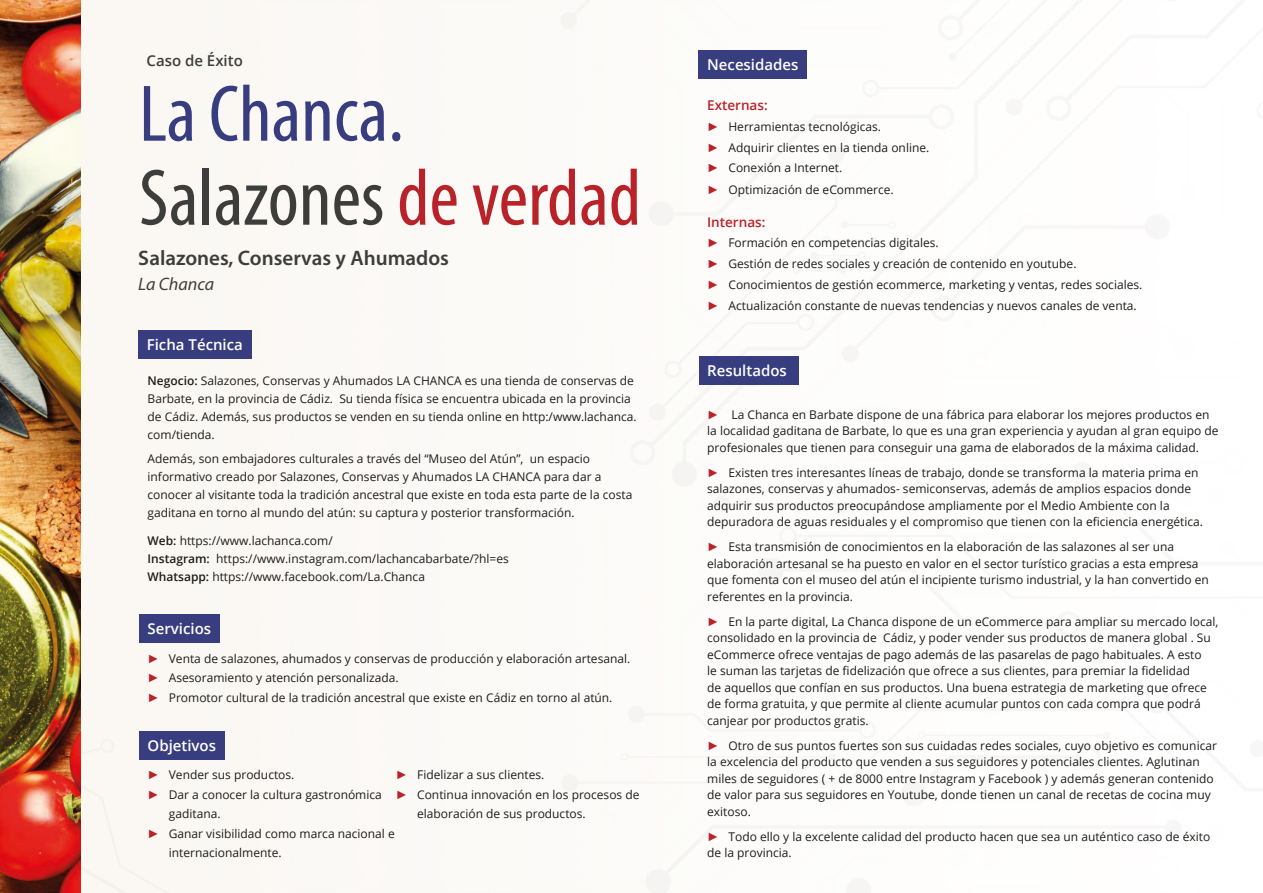
<style>
.page{position:relative;width:1263px;height:893px;background:#fff}
.page>*{position:absolute;margin:0;border:0;box-sizing:border-box;transform-origin:0 0}
.t1{font:condensed 81px/84px "Myriad Pro";color:#373d7f}
.t2{font:600 21px "Myriad Pro";color:#3d3d3c}
.t3{font:italic 18px "Myriad Pro";color:#3d3d3c}
.t4{font:600 15px "Open Sans";color:#fff}
.t5{font:600 15px "Open Sans";color:#3d3d3c}
.t6{font:600 13.5px "Open Sans";color:#ba2229}
.t7{font:12px/16.5px "Open Sans";color:#1d1d1b}
.s1{color:#3d3d3c}
.s2{color:#ba2229}
.s3{font-weight:600}
.s4{font-family:"Arial";color:#ba2229}
</style>
<div class="page">
<img style="left:0;top:0;width:946px;height:893px">
<div style="left:138px;top:330px;width:113px;height:28px;background:#373d7f"></div>
<div style="left:699px;top:50px;width:108px;height:29px;background:#373d7f"></div>
<div style="left:699px;top:356px;width:99px;height:29px;background:#373d7f"></div>
<div style="left:139px;top:614px;width:81px;height:29px;background:#373d7f"></div>
<div style="left:139px;top:731px;width:86px;height:28px;background:#373d7f"></div>
<p class="t5" style="left:146px;top:50px;width:98px">Caso de Éxito</p>
<h1 class="t1" style="left:139px;top:71px;width:504px">La Chanca.<br><span class="s1">Salazones</span> <span class="s2">de verdad</span></h1>
<h2 class="t2" style="left:138px;top:245px;width:312px">Salazones, Conservas y Ahumados</h2>
<h3 class="t3" style="left:138px;top:273px;width:77px">La Chanca</h3>
<p class="t4" style="left:147px;top:334px;width:98px">Ficha Técnica</p>
<p class="t7" style="left:148px;top:371px;width:491px;line-height:18px"><span class="s3">Negocio:</span> Salazones, Conservas y Ahumados LA CHANCA es una tienda de conservas de Barbate, en la provincia de Cádiz. Su tienda física se encuentra ubicada en la provincia de Cádiz. Además, sus productos se venden en su tienda online en http:/www.lachanca. com/tienda.</p>
<p class="t7" style="left:148px;top:449px;width:486px;line-height:18px">Además, son embajadores culturales a través del “Museo del Atún”, un espacio informativo creado por Salazones, Conservas y Ahumados LA CHANCA para dar a conocer al visitante toda la tradición ancestral que existe en toda esta parte de la costa gaditana en torno al mundo del atún: su captura y posterior transformación.</p>
<p class="t7" style="left:148px;top:532px;width:363px;line-height:18px"><span class="s3">Web:</span> https://www.lachanca.com/<br><span class="s3">Instagram:</span> https://www.instagram.com/lachancabarbate/?hl=es<br><span class="s3">Whatsapp:</span> https://www.facebook.com/La.Chanca</p>
<p class="t4" style="left:148px;top:619px;width:65px">Servicios</p>
<p class="t7" style="left:148px;top:648px;width:484px;line-height:19.5px"><span class="s4">►</span> Venta de salazones, ahumados y conservas de producción y elaboración artesanal. <span class="s4">►</span> Asesoramiento y atención personalizada.<br><span class="s4">►</span> Promotor cultural de la tradición ancestral que existe en Cádiz en torno al atún.</p>
<p class="t4" style="left:148px;top:735px;width:70px">Objetivos</p>
<p class="t7" style="left:148px;top:766px;width:148px"><span class="s4">►</span> Vender sus productos.</p>
<p class="t7" style="left:148px;top:786px;width:236px"><span class="s4">►</span> Dar a conocer la cultura gastronómica</p>
<p class="t7" style="left:169px;top:805px;width:53px">gaditana.</p>
<p class="t7" style="left:148px;top:825px;width:249px"><span class="s4">►</span> Ganar visibilidad como marca nacional e</p>
<p class="t7" style="left:169px;top:844px;width:114px">internacionalmente.</p>
<p class="t7" style="left:396px;top:766px;width:150px"><span class="s4">►</span> Fidelizar a sus clientes.</p>
<p class="t7" style="left:396px;top:786px;width:245px"><span class="s4">►</span> Continua innovación en los procesos de</p>
<p class="t7" style="left:417px;top:805px;width:170px">elaboración de sus productos.</p>
<p class="t4" style="left:707px;top:54px;width:93px">Necesidades</p>
<p class="t6" style="left:707px;top:96px;width:62px">Externas:</p>
<p class="t7" style="left:707px;top:116px;width:224px;line-height:21.1px"><span class="s4">►</span> Herramientas tecnológicas.<br><span class="s4">►</span> Adquirir clientes en la tienda online. <span class="s4">►</span> Conexión a Internet.<br><span class="s4">►</span> Optimización de eCommerce.</p>
<p class="t6" style="left:707px;top:212px;width:60px">Internas:</p>
<p class="t7" style="left:707px;top:232px;width:437px;line-height:20.9px"><span class="s4">►</span> Formación en competencias digitales.<br><span class="s4">►</span> Gestión de redes sociales y creación de contenido en youtube.<br><span class="s4">►</span> Conocimientos de gestión ecommerce, marketing y ventas, redes sociales. <span class="s4">►</span> Actualización constante de nuevas tendencias y nuevos canales de venta.</p>
<p class="t4" style="left:707px;top:361px;width:81px">Resultados</p>
<p class="t7" style="left:707px;top:406px;width:513px"><span class="s4">►</span> La Chanca en Barbate dispone de una fábrica para elaborar los mejores productos en la localidad gaditana de Barbate, lo que es una gran experiencia y ayudan al gran equipo de profesionales que tienen para conseguir una gama de elaborados de la máxima calidad.</p>
<p class="t7" style="left:707px;top:464px;width:497px"><span class="s4">►</span> Existen tres interesantes líneas de trabajo, donde se transforma la materia prima en salazones, conservas y ahumados- semiconservas, además de amplios espacios donde adquirir sus productos preocupándose ampliamente por el Medio Ambiente con la depuradora de aguas residuales y el compromiso que tienen con la eficiencia energética.</p>
<p class="t7" style="left:707px;top:538px;width:503px"><span class="s4">►</span> Esta transmisión de conocimientos en la elaboración de las salazones al ser una elaboración artesanal se ha puesto en valor en el sector turístico gracias a esta empresa que fomenta con el museo del atún el incipiente turismo industrial, y la han convertido en referentes en la provincia.</p>
<p class="t7" style="left:707px;top:613px;width:513px"><span class="s4">►</span> En la parte digital, La Chanca dispone de un eCommerce para ampliar su mercado local, consolidado en la provincia de Cádiz, y poder vender sus productos de manera global . Su eCommerce ofrece ventajas de pago además de las pasarelas de pago habituales. A esto<br>le suman las tarjetas de fidelización que ofrece a sus clientes, para premiar la fidelidad<br>de aquellos que confían en sus productos. Una buena estrategia de marketing que ofrece de forma gratuita, y que permite al cliente acumular puntos con cada compra que podrá canjear por productos gratis.</p>
<p class="t7" style="left:707px;top:737px;width:511px"><span class="s4">►</span> Otro de sus puntos fuertes son sus cuidadas redes sociales, cuyo objetivo es comunicar la excelencia del producto que venden a sus seguidores y potenciales clientes. Aglutinan miles de seguidores ( + de 8000 entre Instagram y Facebook ) y además generan contenido de valor para sus seguidores en Youtube, donde tienen un canal de recetas de cocina muy exitoso.</p>
<p class="t7" style="left:707px;top:828px;width:505px"><span class="s4">►</span> Todo ello y la excelente calidad del producto hacen que sea un auténtico caso de éxito de la provincia.</p>
</div>
